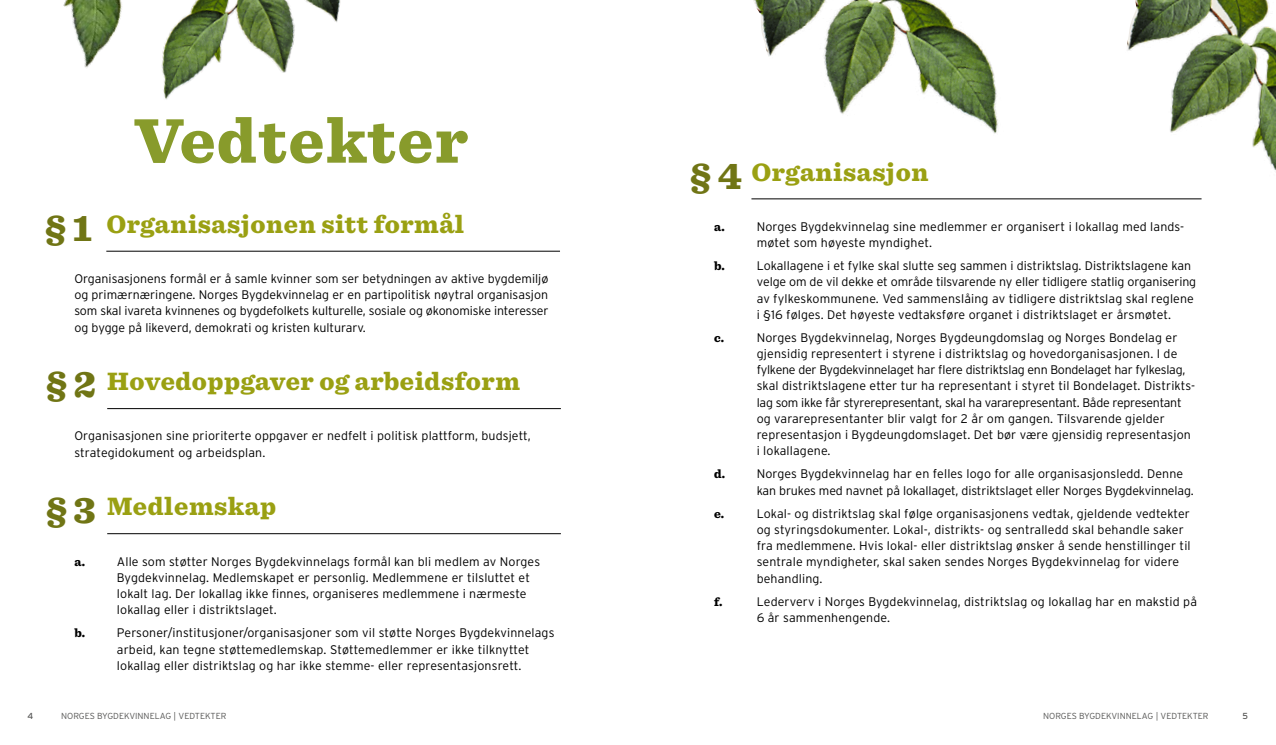
<style>
.page{position:relative;width:1276px;height:745px;background:#fff}
.page>*{position:absolute;margin:0;border:0;box-sizing:border-box;transform-origin:0 0}
.t1{font:900 65.75px "Sentinel";letter-spacing:.02em;color:#889b2b}
.t2{font:900 38.75px "Sentinel";color:#707515}
.t3{font:900 26.25px "Sentinel";letter-spacing:.02em;color:#9aa012}
.t4{font:900 12.5px "Sentinel";color:#000}
.t5{font:300 12.38px/16.1px "Interstate RES";letter-spacing:.01em;color:#000}
.t6{font:300 12.38px/16.1px "Interstate RES";letter-spacing:-.01em;color:#000}
.t7{font:300 8.75px "Interstate RES";color:#575756}
.t8{font:8.75px "Interstate RES";color:#575756}
</style>
<div class="page">
<hr style="left:106px;top:251px;width:454px;height:1px;background:#000">
<hr style="left:107px;top:408px;width:454px;height:1px;background:#000">
<hr style="left:107px;top:533px;width:454px;height:1px;background:#000">
<hr style="left:751px;top:198px;width:450px;height:1px;background:#000">
<img style="left:753px;top:0;width:245px;height:134px">
<img style="left:1125px;top:0;width:151px;height:200px">
<img style="left:63px;top:0;width:57px;height:68px">
<img style="left:120px;top:0;width:220px;height:100px">
<h1 class="t1" style="left:134px;top:88px;width:336px">Vedtekter</h1>
<h3 class="t3" style="left:106px;top:203px;width:359px">Organisasjonen sitt formål</h3>
<p class="t5" style="left:74px;top:270px;width:476px;text-align:justify">Organisasjonens formål er å samle kvinner som ser betydningen av aktive bygdemiljø og primærnæringene. Norges Bygdekvinnelag er en partipolitisk nøytral organisasjon som skal ivareta kvinnenes og bygdefolkets kulturelle, sosiale og økonomiske interesser og bygge på likeverd, demokrati og kristen kulturarv.</p>
<h3 class="t3" style="left:107px;top:360px;width:414px">Hovedoppgaver og arbeidsform</h3>
<p class="t5" style="left:74px;top:427px;width:458px">Organisasjonen sine prioriterte oppgaver er nedfelt i politisk plattform, budsjett, strategidokument og arbeidsplan.</p>
<h3 class="t3" style="left:107px;top:485px;width:170px">Medlemskap</h3>
<p class="t4" style="left:74px;top:551px;width:12px">a.</p>
<p class="t5" style="left:117px;top:552px;width:425px">Alle som støtter Norges Bygdekvinnelags formål kan bli medlem av Norges Bygdekvinnelag. Medlemskapet er personlig. Medlemmene er tilsluttet et lokalt lag. Der lokallag ikke finnes, organiseres medlemmene i nærmeste lokallag eller i distriktslaget.</p>
<p class="t4" style="left:74px;top:622px;width:12px">b.</p>
<p class="t5" style="left:117px;top:624px;width:439px">Personer/institusjoner/organisasjoner som vil støtte Norges Bygdekvinnelags arbeid, kan tegne støttemedlemskap. Støttemedlemmer er ikke tilknyttet lokallag eller distriktslag og har ikke stemme- eller representasjonsrett.</p>
<h2 class="t2" style="left:45px;top:197px;width:48px">§ 1</h2>
<h2 class="t2" style="left:46px;top:353px;width:52px">§ 2</h2>
<h2 class="t2" style="left:46px;top:478px;width:51px">§ 3</h2>
<h2 class="t2" style="left:690px;top:145px;width:53px">§ 4</h2>
<h3 class="t3" style="left:751px;top:151px;width:179px">Organisasjon</h3>
<p class="t4" style="left:714px;top:216px;width:12px">a.</p>
<p class="t5" style="left:756px;top:218px;width:429px">Norges Bygdekvinnelag sine medlemmer er organisert i lokallag med lands&shy;møtet som høyeste myndighet.</p>
<p class="t4" style="left:714px;top:256px;width:12px">b.</p>
<p class="t5" style="left:756px;top:257px;width:441px">Lokallagene i et fylke skal slutte seg sammen i distriktslag. Distriktslagene kan velge om de vil dekke et område tilsvarende ny eller tidligere statlig organisering av fylkeskommunene. Ved sammenslåing av tidligere distriktslag skal reglene i §16 følges. Det høyeste vedtaksføre organet i distriktslaget er årsmøtet.</p>
<p class="t4" style="left:714px;top:327px;width:11px">c.</p>
<p class="t5" style="left:756px;top:329px;width:440px">Norges Bygdekvinnelag, Norges Bygdeungdomslag og Norges Bondelag er gjensidig representert i styrene i distriktslag og hovedorganisasjonen. I de fylkene der Bygdekvinnelaget har flere distriktslag enn Bondelaget har fylkeslag, skal distriktslagene etter tur ha representant i styret til Bondelaget. Distrikts&shy;lag som ikke får styrerepresentant, skal ha vararepresentant. Både representant og vararepresentanter blir valgt for 2 år om gangen. Tilsvarende gjelder representasjon i Bygdeungdomslaget. Det bør være gjensidig representasjon i lokallagene.</p>
<p class="t4" style="left:714px;top:464px;width:13px">d.</p>
<p class="t6" style="left:756px;top:465px;width:439px">Norges Bygdekvinnelag har en felles logo for alle organisasjonsledd. Denne kan brukes med navnet på lokallaget, distriktslaget eller Norges Bygdekvinnelag.</p>
<p class="t4" style="left:714px;top:503px;width:12px">e.</p>
<p class="t5" style="left:756px;top:505px;width:435px">Lokal- og distriktslag skal følge organisasjonens vedtak, gjeldende vedtekter og styringsdokumenter. Lokal-, distrikts- og sentralledd skal behandle saker fra medlemmene. Hvis lokal- eller distriktslag ønsker å sende henstillinger til sentrale myndigheter, skal saken sendes Norges Bygdekvinnelag for videre behandling.</p>
<p class="t4" style="left:714px;top:591px;width:10px">f.</p>
<p class="t5" style="left:756px;top:593px;width:442px">Lederverv i Norges Bygdekvinnelag, distriktslag og lokallag har en makstid på<br>6 år sammenhengende.</p>
<p class="t8" style="left:28px;top:710px;width:7px">4</p>
<p class="t7" style="left:61px;top:710px;width:167px">NORGES BYGDEKVINNELAG | VEDTEKTER</p>
<p class="t7" style="left:1043px;top:710px;width:167px">NORGES BYGDEKVINNELAG | VEDTEKTER</p>
<p class="t8" style="left:1242px;top:710px;width:7px">5</p>
</div>
